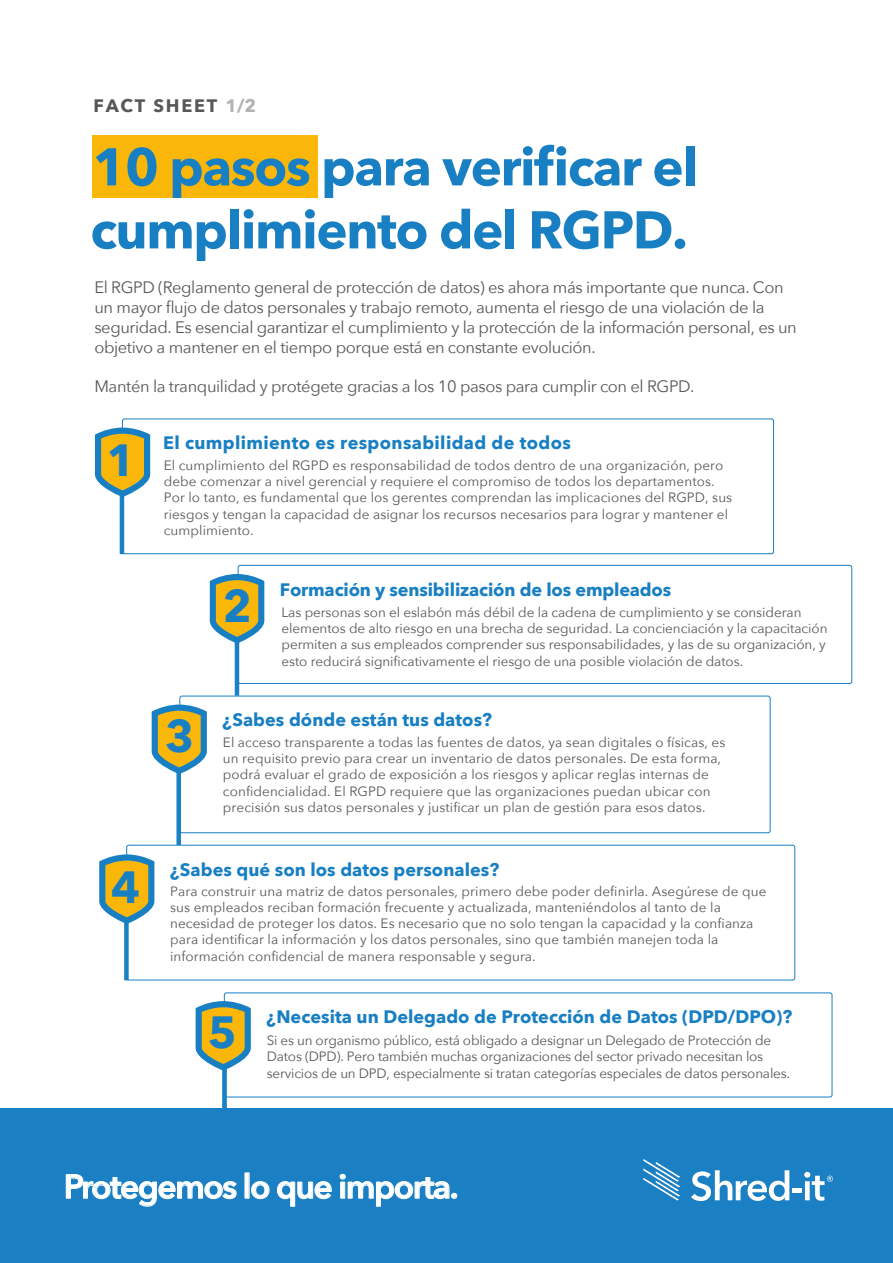
<style>
.page{position:relative;width:893px;height:1263px;background:#fff}
.page>*{position:absolute;margin:0;border:0;box-sizing:border-box;transform-origin:0 0}
.t1{font:700 52.5px/63px "Avenir Next";letter-spacing:-.025em;color:#187fc3}
.t2{font:700 45px "Avenir Next";color:#187fc3}
.t3{font:600 33.45px "Avenir Next";letter-spacing:-.045em;color:#fff}
.t4{font:700 18px "Avenir Next";color:#187fc3}
.t5{font:700 18px "Avenir Next";letter-spacing:.02em;color:#187fc3}
.t6{font:700 18px "Avenir Next";letter-spacing:.1em;color:#575756}
.t7{font:16.5px/19.8px "Avenir Next";letter-spacing:-.025em;color:#575756}
.t8{font:13.5px/16.2px "Avenir Next";letter-spacing:.005em;color:#575756}
.t9{font:13.5px/16.2px "Avenir Next";letter-spacing:-.015em;color:#575756}
.s1{color:#b3b2b2}
</style>
<div class="page">
<hr style="left:235px;top:640px;width:4px;height:56px;background:#1a82c5">
<div style="left:124px;top:917px;width:5px;height:63px;background:#1a82c5"></div>
<div style="left:222px;top:1067px;width:5px;height:83px;background:#1a82c5"></div>
<hr style="left:120px;top:493px;width:4px;height:61px;background:#1a82c5">
<div style="left:176px;top:771px;width:5px;height:74px;background:#1a82c5"></div>
<div style="left:238px;top:565px;width:614px;height:119px;border:1px solid #187fc3;border-radius:2px"></div>
<svg style="left:210px;top:574px;width:54px;height:69px;background:#b5af64"></svg>
<div style="left:126px;top:845px;width:669px;height:135px;border:1px solid #187fc3;border-radius:2px"></div>
<div style="left:122px;top:419px;width:652px;height:135px;border:1px solid #187fc3;border-radius:2px"></div>
<svg style="left:95px;top:427px;width:55px;height:70px;background:#b5b067"></svg>
<svg style="left:99px;top:854px;width:55px;height:70px;background:#b6b167"></svg>
<div style="left:224px;top:992px;width:608px;height:105px;border:1px solid #187fc3;border-radius:2px"></div>
<svg style="left:196px;top:1001px;width:55px;height:70px;background:#b6b067"></svg>
<div style="left:179px;top:696px;width:591px;height:137px;border:1px solid #187fc3;border-radius:2px"></div>
<svg style="left:152px;top:704px;width:55px;height:70px;background:#b6b067"></svg>
<div style="left:92px;top:135px;width:226px;height:63px;background:#fab70a"></div>
<div style="left:0;top:1108px;width:893px;height:155px;background:#1a80c3"></div>
<svg style="left:66px;top:1174px;width:171px;height:33px"></svg>
<svg style="left:251px;top:1181px;width:19px;height:18px"></svg>
<svg style="left:277px;top:1181px;width:55px;height:26px"></svg>
<svg style="left:340px;top:1174px;width:117px;height:33px"></svg>
<svg style="left:643px;top:1159px;width:37px;height:41px"></svg>
<svg style="left:691px;top:1170px;width:98px;height:31px"></svg>
<hr style="left:792px;top:1188px;width:10px;height:4px;background:#fff">
<svg style="left:804px;top:1172px;width:29px;height:29px"></svg>
<h3 class="t6" style="left:94px;top:90px;width:164px">FACT SHEET <span class="s1">1/2</span></h3>
<h1 class="t1" style="left:90px;top:135px;width:609px">10 pasos para verificar el cumplimiento del RGPD.</h1>
<p class="t7" style="left:94px;top:277px;width:704px">El RGPD (Reglamento general de protección de datos) es ahora más importante que nunca. Con un mayor flujo de datos personales y trabajo remoto, aumenta el riesgo de una violación de la seguridad. Es esencial garantizar el cumplimiento y la protección de la información personal, es un objetivo a mantener en el tiempo porque está en constante evolución.</p>
<p class="t7" style="left:94px;top:376px;width:602px">Mantén la tranquilidad y protégete gracias a los 10 pasos para cumplir con el RGPD.</p>
<h2 class="t2" style="left:107px;top:421px;width:31px">1</h2>
<h2 class="t2" style="left:111px;top:848px;width:31px">4</h2>
<h3 class="t5" style="left:163px;top:427px;width:409px">El cumplimiento es responsabilidad de todos</h3>
<p class="t8" style="left:164px;top:457px;width:570px">El cumplimiento del RGPD es responsabilidad de todos dentro de una organización, pero debe comenzar a nivel gerencial y requiere el compromiso de todos los departamentos.<br>Por lo tanto, es fundamental que los gerentes comprendan las implicaciones del RGPD, sus riesgos y tengan la capacidad de asignar los recursos necesarios para lograr y mantener el cumplimiento.</p>
<h2 class="t2" style="left:165px;top:697px;width:31px">3</h2>
<h2 class="t2" style="left:223px;top:567px;width:31px">2</h2>
<h3 class="t4" style="left:280px;top:574px;width:393px">Formación y sensibilización de los empleados</h3>
<p class="t8" style="left:281px;top:604px;width:548px">Las personas son el eslabón más débil de la cadena de cumplimiento y se consideran elementos de alto riesgo en una brecha de seguridad. La concienciación y la capacitación permiten a sus empleados comprender sus responsabilidades, y las de su organización, y esto reducirá significativamente el riesgo de una posible violación de datos.</p>
<h3 class="t4" style="left:223px;top:704px;width:271px">¿Sabes dónde están tus datos?</h3>
<p class="t8" style="left:223px;top:734px;width:504px">El acceso transparente a todas las fuentes de datos, ya sean digitales o físicas, es un requisito previo para crear un inventario de datos personales. De esta forma, podrá evaluar el grado de exposición a los riesgos y aplicar reglas internas de confidencialidad. El RGPD requiere que las organizaciones puedan ubicar con precisión sus datos personales y justificar un plan de gestión para esos datos.</p>
<h3 class="t4" style="left:170px;top:854px;width:331px">¿Sabes qué son los datos personales?</h3>
<p class="t8" style="left:170px;top:882px;width:598px">Para construir una matriz de datos personales, primero debe poder definirla. Asegúrese de que sus empleados reciban formación frecuente y actualizada, manteniéndolos al tanto de la necesidad de proteger los datos. Es necesario que no solo tengan la capacidad y la confianza para identificar la información y los datos personales, sino que también manejen toda la información confidencial de manera responsable y segura.</p>
<h2 class="t2" style="left:208px;top:993px;width:31px">5</h2>
<h3 class="t4" style="left:266px;top:1001px;width:527px">¿Necesita un Delegado de Protección de Datos (DPD/DPO)?</h3>
<p class="t9" style="left:267px;top:1032px;width:525px">Si es un organismo público, está obligado a designar un Delegado de Protección de<br>Datos (DPD). Pero también muchas organizaciones del sector privado necesitan los servicios de un DPD, especialmente si tratan categorías especiales de datos personales.</p>
<h3 class="t3" style="left:64px;top:1158px;width:396px">Protegemos lo que importa.</h3>
</div>
